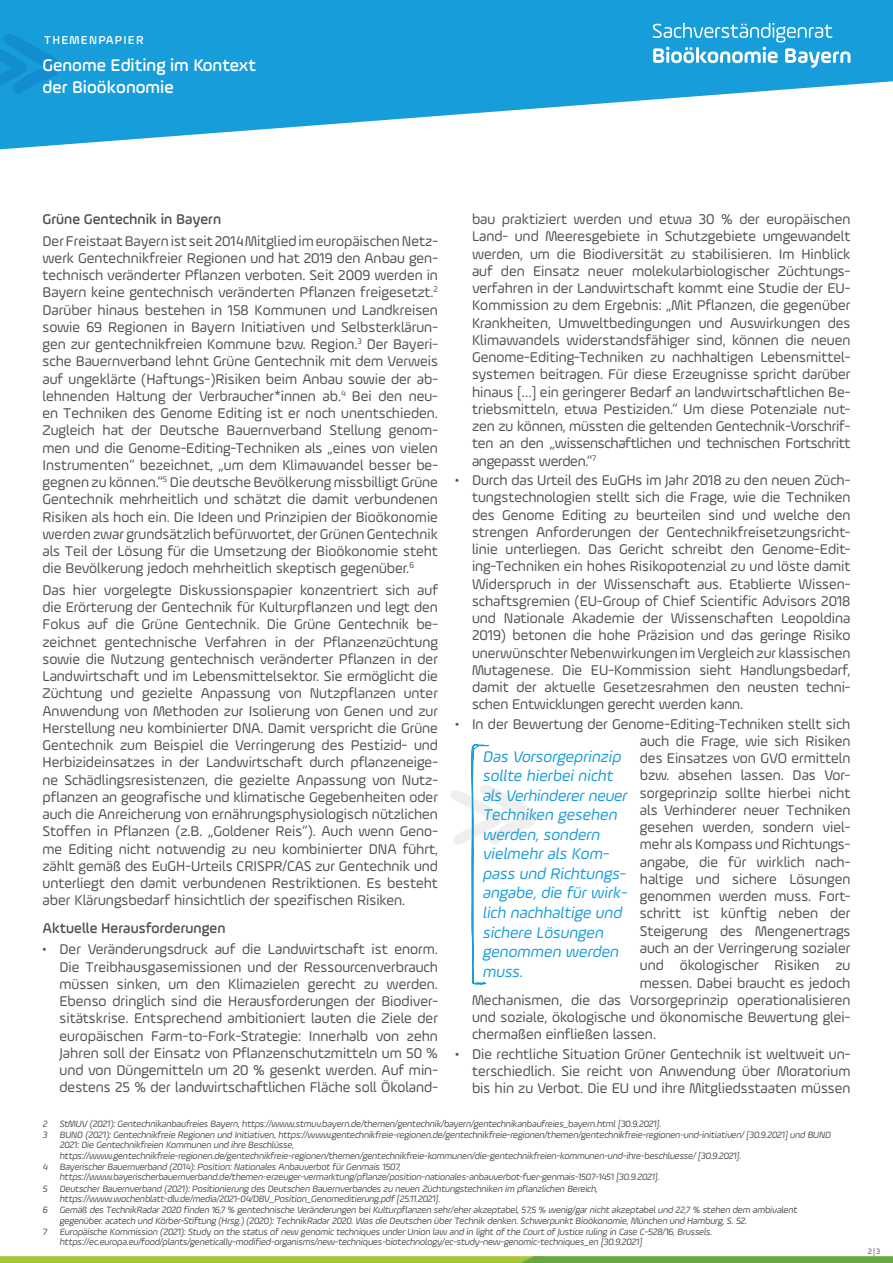
<style>
.page{position:relative;width:893px;height:1263px;background:#fff}
.page>*{position:absolute;margin:0;border:0;box-sizing:border-box;transform-origin:0 0}
.t1{font:500 18px/22.5px "Ample Soft Pro";color:#fff}
.t2{font:italic 16.5px/19.5px "Ample Soft Pro";color:#179dd9}
.t3{font:15px/17.2px "Ample Soft Pro";color:#4e5053;text-align:justify}
.t4{font:500 15px "Ample Soft Pro";color:#4e5053}
.t5{font:500 12.3px "Ample Soft Pro";letter-spacing:.1em;color:#fff}
.t6{font:9.75px/10.2px "Ample Soft Pro";color:#4e5053}
.t7{font:8.25px "Ample Soft Pro";color:#4e5053}
</style>
<div class="page">
<svg style="left:0;top:0;width:893px;height:149px;fill:#179dd9"></svg>
<svg style="left:653px;top:23px;width:197px;height:45px"></svg>
<svg style="left:0;top:34px;width:61px;height:60px"></svg>
<svg style="left:0;top:1256px;width:893px;height:7px"></svg>
<svg style="left:451px;top:744px;width:86px;height:241px"></svg>
<p class="t5" style="left:44px;top:32px;width:101px">THEMENPAPIER</p>
<p class="t1" style="left:43px;top:53px;width:215px">Genome Editing im Kontext der Bioökonomie</p>
<p class="t4" style="left:43px;top:209px;width:180px">Grüne Gentechnik in Bayern</p>
<p class="t3" style="left:43px;top:232px;width:397px">Der Freistaat Bayern ist seit 2014 Mitglied im europäischen Netz&shy;werk Gentechnikfreier Regionen und hat 2019 den Anbau gen&shy;technisch veränderter Pflanzen verboten. Seit 2009 werden in Bayern keine gentechnisch veränderten Pflanzen freigesetzt.<sup>2<br></sup>Darüber hinaus bestehen in 158 Kommunen und Landkreisen sowie 69 Regionen in Bayern Initiativen und Selbsterklärun&shy;gen zur gentechnikfreien Kommune bzw. Region.<sup>3</sup> Der Bayeri&shy;sche Bauernverband lehnt Grüne Gentechnik mit dem Verweis auf ungeklärte (Haftungs-)Risiken beim Anbau sowie der ab&shy;lehnenden Haltung der Verbraucher*innen ab.<sup>4</sup> Bei den neu&shy;en Techniken des Genome Editing ist er noch unentschieden.<br>Zugleich hat der Deutsche Bauernverband Stellung genom&shy;men und die Genome-Editing-Techniken als „eines von vielen Instrumenten“ bezeichnet, „um dem Klimawandel besser be&shy;gegnen zu können.“<sup>5</sup> Die deutsche Bevölkerung missbilligt Grüne Gentechnik mehrheitlich und schätzt die damit verbundenen Risiken als hoch ein. Die Ideen und Prinzipien der Bioökonomie werden zwar grundsätzlich befürwortet, der Grünen Gentechnik als Teil der Lösung für die Umsetzung der Bioökonomie steht die Bevölkerung jedoch mehrheitlich skeptisch gegenüber.<sup>6</sup></p>
<p class="t3" style="left:43px;top:581px;width:397px">Das hier vorgelegte Diskussionspapier konzentriert sich auf die Erörterung der Gentechnik für Kulturpflanzen und legt den Fokus auf die Grüne Gentechnik. Die Grüne Gentechnik be&shy;zeichnet gentechnische Verfahren in der Pflanzenzüchtung sowie die Nutzung gentechnisch veränderter Pflanzen in der Landwirtschaft und im Lebensmittelsektor. Sie ermöglicht die Züchtung und gezielte Anpassung von Nutzpflanzen unter Anwendung von Methoden zur Isolierung von Genen und zur Herstellung neu kombinierter DNA. Damit verspricht die Grüne Gentechnik zum Beispiel die Verringerung des Pestizid- und Herbizideinsatzes in der Landwirtschaft durch pflanzeneige&shy;ne Schädlingsresistenzen, die gezielte Anpassung von Nutz&shy;pflanzen an geografische und klimatische Gegebenheiten oder auch die Anreicherung von ernährungsphysiologisch nützlichen Stoffen in Pflanzen (z.B. „Goldener Reis“). Auch wenn Geno&shy;me Editing nicht notwendig zu neu kombinierter DNA führt, zählt gemäß des EuGH-Urteils CRISPR/CAS zur Gentechnik und unterliegt den damit verbundenen Restriktionen. Es besteht aber Klärungsbedarf hinsichtlich der spezifischen Risiken.</p>
<p class="t4" style="left:43px;top:918px;width:184px">Aktuelle Herausforderungen</p>
<p class="t3" style="left:60px;top:940px;width:380px;text-indent:-17px">• Der Veränderungsdruck auf die Landwirtschaft ist enorm.<br>Die Treibhausgasemissionen und der Ressourcenverbrauch müssen sinken, um den Klimazielen gerecht zu werden.<br>Ebenso dringlich sind die Herausforderungen der Biodiver&shy;sitätskrise. Entsprechend ambitioniert lauten die Ziele der europäischen Farm-to-Fork-Strategie: Innerhalb von zehn Jahren soll der Einsatz von Pflanzenschutzmitteln um 50 % und von Düngemitteln um 20 % gesenkt werden. Auf min&shy;destens 25 % der landwirtschaftlichen Fläche soll Ökoland-</p>
<p class="t3" style="left:472px;top:210px;width:380px">bau praktiziert werden und etwa 30 % der europäischen Land- und Meeresgebiete in Schutzgebiete umgewandelt werden, um die Biodiversität zu stabilisieren. Im Hinblick auf den Einsatz neuer molekularbiologischer Züchtungs&shy;verfahren in der Landwirtschaft kommt eine Studie der EU-Kommission zu dem Ergebnis: „Mit Pflanzen, die gegenüber Krankheiten, Umweltbedingungen und Auswirkungen des Klimawandels widerstandsfähiger sind, können die neuen Genome-Editing-Techniken zu nachhaltigen Lebensmittel&shy;systemen beitragen. Für diese Erzeugnisse spricht darüber hinaus […] ein geringerer Bedarf an landwirtschaftlichen Be&shy;triebsmitteln, etwa Pestiziden.“ Um diese Potenziale nut&shy;zen zu können, müssten die geltenden Gentechnik-Vorschrif&shy;ten an den „wissenschaftlichen und technischen Fortschritt angepasst werden.“<sup>7</sup></p>
<p class="t3" style="left:472px;top:471px;width:380px;text-indent:-17px">• Durch das Urteil des EuGHs im Jahr 2018 zu den neuen Züch&shy;tungstechnologien stellt sich die Frage, wie die Techniken des Genome Editing zu beurteilen sind und welche den strengen Anforderungen der Gentechnikfreisetzungsricht&shy;linie unterliegen. Das Gericht schreibt den Genome-Edit&shy;ing-Techniken ein hohes Risikopotenzial zu und löste damit Widerspruch in der Wissenschaft aus. Etablierte Wissen&shy;schaftsgremien (EU-Group of Chief Scientific Advisors 2018 und Nationale Akademie der Wissenschaften Leopoldina 2019) betonen die hohe Präzision und das geringe Risiko unerwünschter Nebenwirkungen im Vergleich zur klassischen Mutagenese. Die EU-Kommission sieht Handlungsbedarf, damit der aktuelle Gesetzesrahmen den neusten techni&shy;schen Entwicklungen gerecht werden kann.</p>
<p class="t3" style="left:455px;top:715px;width:397px">• In der Bewertung der Genome-Editing-Techniken stellt sich</p>
<p class="t3" style="left:640px;top:732px;width:212px">auch die Frage, wie sich Risiken</p>
<p class="t3" style="left:640px;top:749px;width:212px">des Einsatzes von GVO ermitteln</p>
<p class="t3" style="left:640px;top:766px;width:212px">bzw. absehen lassen. Das Vor-</p>
<p class="t3" style="left:640px;top:784px;width:212px">sorgeprinzip sollte hierbei nicht</p>
<p class="t3" style="left:640px;top:801px;width:212px">als Verhinderer neuer Techniken</p>
<p class="t3" style="left:640px;top:818px;width:212px">gesehen werden, sondern viel-</p>
<p class="t3" style="left:640px;top:835px;width:212px">mehr als Kompass und Richtungs-</p>
<p class="t3" style="left:640px;top:853px;width:212px">angabe, die für wirklich nach-</p>
<p class="t3" style="left:640px;top:870px;width:212px">haltige und sichere Lösungen</p>
<p class="t3" style="left:640px;top:887px;width:212px">genommen werden muss. Fort-</p>
<p class="t3" style="left:640px;top:904px;width:212px">schritt ist künftig neben der</p>
<p class="t3" style="left:640px;top:922px;width:212px">Steigerung des Mengenertrags</p>
<p class="t3" style="left:640px;top:939px;width:212px">auch an der Verringerung sozialer</p>
<p class="t3" style="left:640px;top:956px;width:212px">und ökologischer Risiken zu</p>
<p class="t3" style="left:640px;top:973px;width:212px">messen. Dabei braucht es jedoch</p>
<p class="t3" style="left:472px;top:991px;width:380px">Mechanismen, die das Vorsorgeprinzip operationalisieren</p>
<p class="t3" style="left:472px;top:1008px;width:380px">und soziale, ökologische und ökonomische Bewertung glei-</p>
<p class="t3" style="left:472px;top:1025px;width:186px">chermaßen einfließen lassen.</p>
<p class="t3" style="left:472px;top:1045px;width:380px;text-indent:-17px">• Die rechtliche Situation Grüner Gentechnik ist weltweit un&shy;terschiedlich. Sie reicht von Anwendung über Moratorium bis hin zu Verbot. Die EU und ihre Mitgliedsstaaten müssen</p>
<p class="t6" style="left:43px;top:1117px;width:791px;line-height:11.6px">2 StMUV (2021): Gentechnikanbaufreies Bayern, https://www.stmuv.bayern.de/themen/gentechnik/bayern/gentechnikanbaufreies_bayern.html [30.9.2021].<br>3 BUND (2021): Gentechnikfreie Regionen und Initiativen, https://www.gentechnikfreie-regionen.de/gentechnikfreie-regionen/themen/gentechnikfreie-regionen-und-initiativen/ [30.9.2021] und BUND</p>
<p class="t6" style="left:60px;top:1140px;width:685px">2021: Die Gentechnikfreien Kommunen und ihre Beschlüsse, https://www.gentechnikfreie-regionen.de/gentechnikfreie-regionen/themen/gentechnikfreie-kommunen/die-gentechnikfreien-kommunen-und-ihre-beschluesse/ [30.9.2021].</p>
<p class="t6" style="left:60px;top:1161px;width:603px;text-indent:-17px">4 Bayerischer Bauernverband (2014): Position: Nationales Anbauverbot für Genmais 1507, https://www.bayerischerbauernverband.de/themen-erzeuger-vermarktung/pflanze/position-nationales-anbauverbot-fuer-genmais-1507-1451 [30.9.2021].</p>
<p class="t6" style="left:60px;top:1183px;width:541px;text-indent:-17px">5 Deutscher Bauernverband (2021): Positionierung des Deutschen Bauernverbandes zu neuen Züchtungstechniken im pflanzlichen Bereich, https://www.wochenblatt-dlv.de/media/2021-04/DBV_Position_Genomeditierung.pdf [25.11.2021].</p>
<p class="t6" style="left:60px;top:1205px;width:740px;text-indent:-17px">6 Gemäß des TechnikRadar 2020 finden 16,7 % gentechnische Veränderungen bei Kulturpflanzen sehr/eher akzeptabel, 57,5 % wenig/gar nicht akzeptabel und 22,7 % stehen dem ambivalent gegenüber. acatech und Körber-Stiftung (Hrsg.) (2020): TechnikRadar 2020. Was die Deutschen über Technik denken. Schwerpunkt Bioökonomie, München und Hamburg, S. 52.</p>
<p class="t6" style="left:60px;top:1226px;width:656px;text-indent:-17px">7 Europäische Kommission (2021): Study on the status of new genomic techniques under Union law and in light of the Court of Justice ruling in Case C-528/16, Brussels. https://ec.europa.eu/food/plants/genetically-modified-organisms/new-techniques-biotechnology/ec-study-new-genomic-techniques_en [30.9.2021]</p>
<p class="t2" style="left:482px;top:746px;width:149px">Das Vorsorgeprinzip sollte hierbei nicht als Verhindererneuer<br>Techniken gesehen werden, sondern vielmehr als Kom&shy;pass und Richtungs&shy;angabe, die für wirk&shy;lich nachhaltige und sichere Lösungen genommen werden muss.</p>
<p class="t7" style="left:868px;top:1246px;width:14px">2|3</p>
</div>
